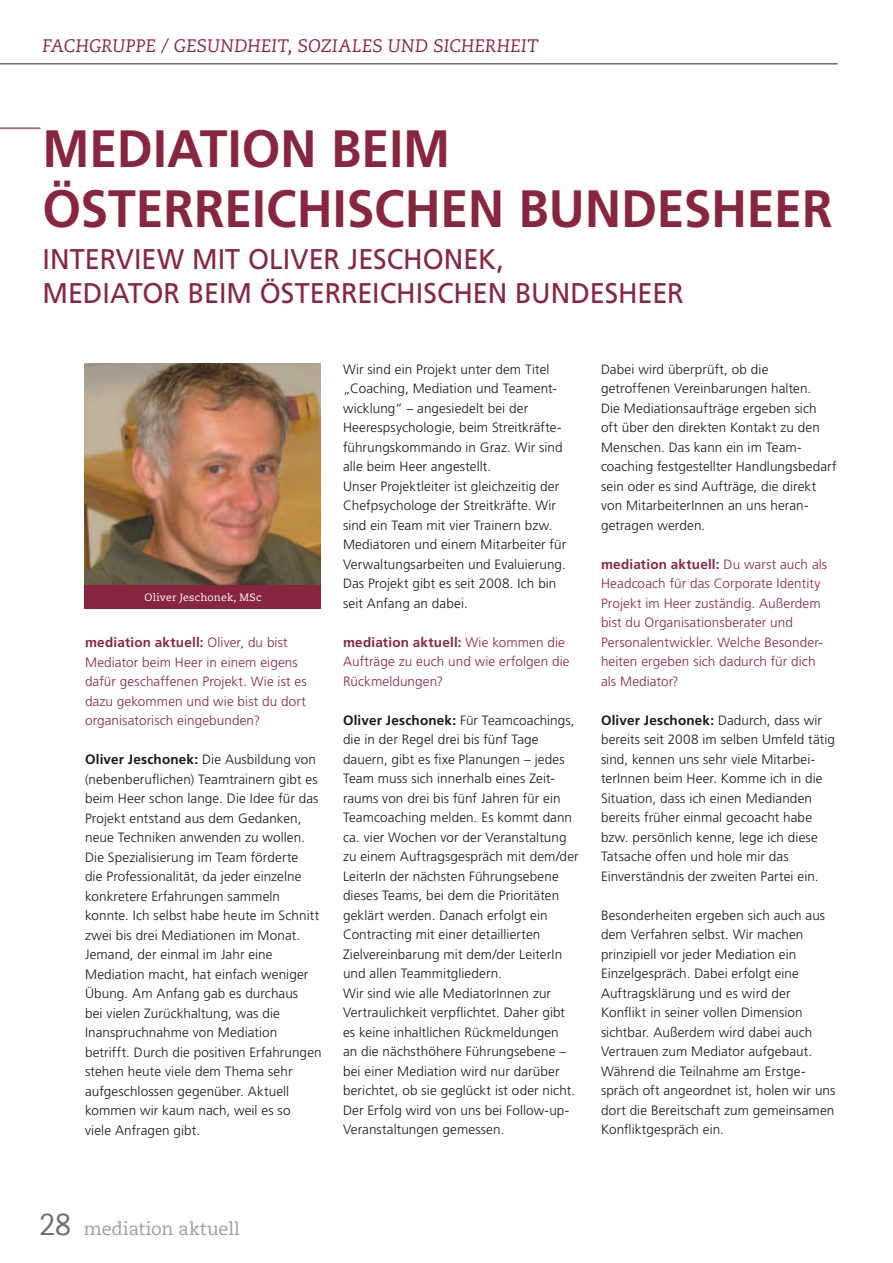
<style>
.page{position:relative;width:893px;height:1263px;background:#fff}
.page>*{position:absolute;margin:0;border:0;box-sizing:border-box;transform-origin:0 0}
.t1{font:700 52.5px/60px "Frutiger LT Pro";color:#882641;scale:.95 1}
.t2{font:28.5px "Frutiger LT Pro";color:#882641;scale:.95 1}
.t3{font:italic 18px "Caecilia Com 56";letter-spacing:.01em;color:#882641}
.t4{font:18px "Caecilia Com 55 Roman";letter-spacing:-.005em;color:#9d9d9c}
.t5{font:300 13.5px/19.5px "Frutiger LT Pro";letter-spacing:.01em;color:#191918}
.t6{font:300 13.5px/19.5px "Frutiger LT Pro";letter-spacing:.01em;color:#882641}
.t7{font:10.5px "Caecilia Com 55 Roman";letter-spacing:.015em;color:#fff}
.s1{font-weight:700}
.s2{font-size:30px;color:#6e6e6d}
</style>
<div class="page">
<hr style="left:0;top:63px;width:838px;height:2px;background:#6e6e6d">
<hr style="left:0;top:128px;width:40px;height:1px;background:#ab606b">
<img style="left:84px;top:363px;width:237px;height:222px">
<div style="left:84px;top:585px;width:237px;height:24px;background:#882641"></div>
<h3 class="t3" style="left:43px;top:34px;width:497px">FACHGRUPPE / GESUNDHEIT, SOZIALES UND SICHERHEIT</h3>
<h1 class="t1" style="left:43px;top:119px;width:828px">MEDIATION BEIM<br>ÖSTERREICHISCHEN BUNDESHEER</h1>
<h2 class="t2" style="left:43px;top:242px;width:115px">INTERVIEW</h2>
<h2 class="t2" style="left:192px;top:242px;width:225px">MIT OLIVER JESCHO</h2>
<h2 class="t2" style="left:444px;top:242px;width:65px">NEK,</h2>
<h2 class="t2" style="left:43px;top:277px;width:170px">MEDIATOR BEIM</h2>
<h2 class="t2" style="left:260px;top:277px;width:68px">ÖSTERREICHI</h2>
<h2 class="t2" style="left:424px;top:277px;width:223px">SCHEN BUNDESHEER</h2>
<p class="t7" style="left:145px;top:591px;width:118px">Oliver Jeschonek, MSc</p>
<p class="t6" style="left:85px;top:633px;width:223px"><span class="s1">mediation aktuell:</span> Oliver, du bist Mediator beim Heer in einem eigens dafür geschaffenen Projekt. Wie ist es dazu gekommen und wie bist du dort organisatorisch eingebunden?</p>
<p class="t5" style="left:85px;top:750px;width:238px"><span class="s1">Oliver Jeschonek:</span> Die Ausbildung von (nebenberuflichen) Teamtrainern gibt es beim Heer schon lange. Die Idee für das Projekt entstand aus dem Gedanken, neue Techniken anwenden zu wollen.<br>Die Spezialisierung im Team förderte<br>die Professionalität, da jeder einzelne konkretere Erfahrungen sammeln konnte. Ich selbst habe heute im Schnitt zwei bis drei Mediationen im Monat.<br>Jemand, der einmal im Jahr eine Mediation macht, hat einfach weniger Übung. Am Anfang gab es durchaus<br>bei vielen Zurückhaltung, was die Inanspruchnahme von Mediation betrifft. Durch die positiven Erfahrungen stehen heute viele dem Thema sehr aufgeschlossen gegenüber. Aktuell kommen wir kaum nach, weil es so<br>viele Anfragen gibt.</p>
<p class="t5" style="left:343px;top:360px;width:225px">Wir sind ein Projekt unter dem Titel „Coaching, Mediation und Teament&shy;wicklung“ – angesiedelt bei der Heerespsychologie, beim Streitkräfte&shy;führungskommando in Graz. Wir sind alle beim Heer angestellt.<br>Unser Projektleiter ist gleichzeitig der Chefpsychologe der Streitkräfte. Wir sind ein Team mit vier Trainern bzw.<br>Mediatoren und einem Mitarbeiter für Verwaltungsarbeiten und Evaluierung.<br>Das Projekt gibt es seit 2008. Ich bin seit Anfang an dabei.</p>
<p class="t6" style="left:343px;top:632px;width:228px"><span class="s1">mediation aktuell:</span> Wie kommen die<br>Aufträge zu euch und wie erfolgen die<br>Rückmeldungen?</p>
<p class="t5" style="left:343px;top:710px;width:237px"><span class="s1">Oliver Jeschonek:</span> Für Teamcoachings, die in der Regel drei bis fünf Tage dauern, gibt es fixe Planungen – jedes Team muss sich innerhalb eines Zeit&shy;raums von drei bis fünf Jahren für ein Teamcoaching melden. Es kommt dann ca. vier Wochen vor der Veranstaltung zu einem Auftragsgespräch mit dem/der LeiterIn der nächsten Führungsebene dieses Teams, bei dem die Prioritäten geklärt werden. Danach erfolgt ein Contracting mit einer detaillierten Zielvereinbarung mit dem/der LeiterIn und allen Teammitgliedern.<br>Wir sind wie alle MediatorInnen zur Vertraulichkeit verpflichtet. Daher gibt es keine inhaltlichen Rückmeldungen<br>an die nächsthöhere Führungsebene – bei einer Mediation wird nur darüber berichtet, ob sie geglückt ist oder nicht.<br>Der Erfolg wird von uns bei Follow-up-Veranstaltungen gemessen.</p>
<p class="t5" style="left:601px;top:359px;width:237px">Dabei wird überprüft, ob die getroffenen Vereinbarungen halten.<br>Die Mediationsaufträge ergeben sich oft über den direkten Kontakt zu den Menschen. Das kann ein im Team&shy;coaching festgestellter Handlungsbedarf sein oder es sind Aufträge, die direkt von MitarbeiterInnen an uns heran&shy;getragen werden.</p>
<p class="t6" style="left:601px;top:554px;width:228px"><span class="s1">mediation aktuell:</span> Du warst auch als Headcoach für das Corporate Identity Projekt im Heer zuständig. Außerdem bist du Organisationsberater und Personalentwickler. Welche Besonder&shy;heiten ergeben sich dadurch für dich als Mediator?</p>
<p class="t5" style="left:601px;top:710px;width:236px"><span class="s1">Oliver Jeschonek:</span> Dadurch, dass wir bereits seit 2008 im selben Umfeld tätig sind, kennen uns sehr viele Mitarbei&shy;terInnen beim Heer. Komme ich in die Situation, dass ich einen Medianden bereits früher einmal gecoacht habe bzw. persönlich kenne, lege ich diese Tatsache offen und hole mir das Einverständnis der zweiten Partei ein.</p>
<p class="t5" style="left:601px;top:905px;width:236px">Besonderheiten ergeben sich auch aus dem Verfahren selbst. Wir machen prinzipiell vor jeder Mediation ein Einzelgespräch. Dabei erfolgt eine Auftragsklärung und es wird der Konflikt in seiner vollen Dimension sichtbar. Außerdem wird dabei auch Vertrauen zum Mediator aufgebaut.<br>Während die Teilnahme am Erstge&shy;spräch oft angeordnet ist, holen wir uns dort die Bereitschaft zum gemeinsamen Konfliktgespräch ein.</p>
<h3 class="t4" style="left:39px;top:1217px;width:202px"><span class="s2">28</span> mediation aktuell</h3>
</div>
